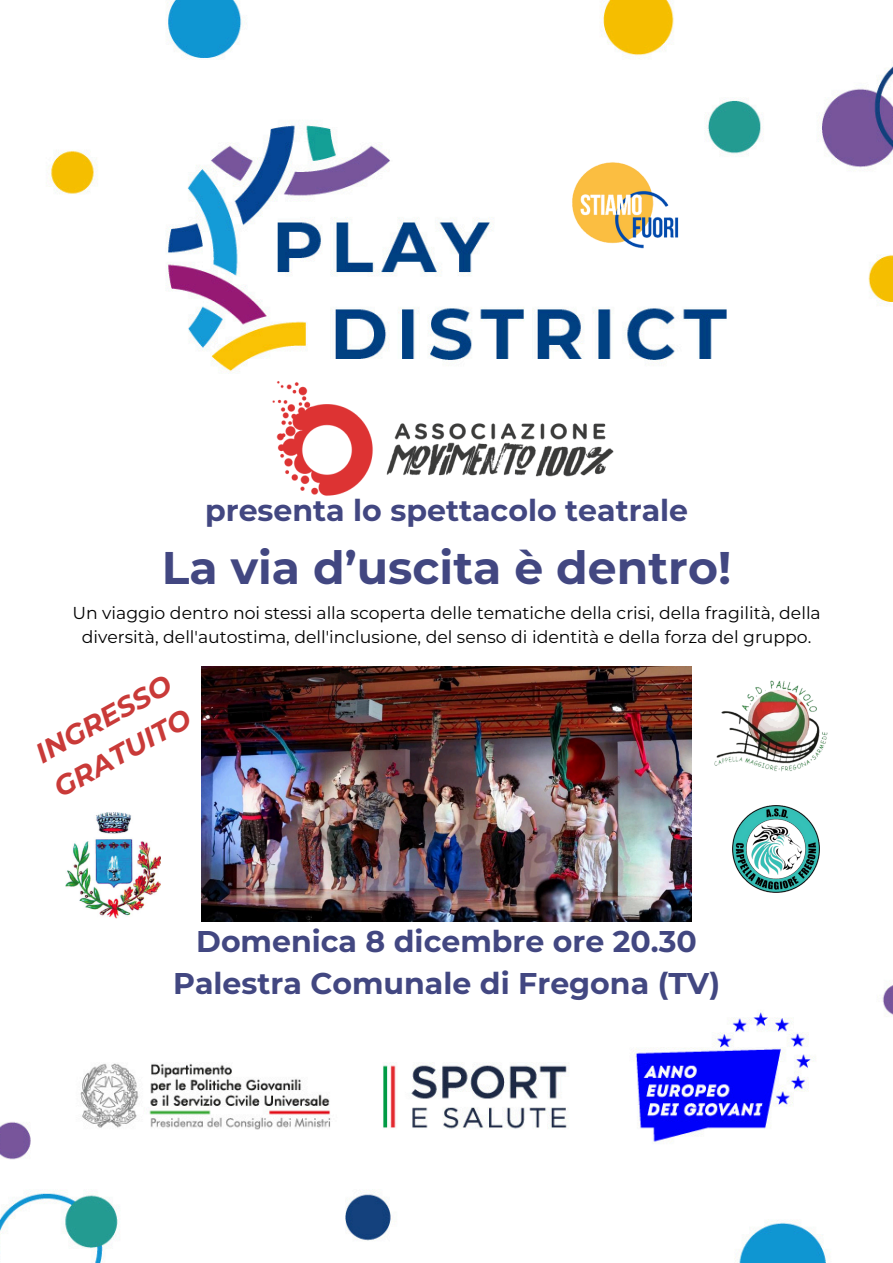
<style>
.page{position:relative;width:893px;height:1263px;background:#fff}
.page>*{position:absolute;margin:0;border:0;box-sizing:border-box;transform-origin:0 0}
.t1{font:700 45.75px "Montserrat";color:#424781}
.t2{font:700 30px/41.6px "Montserrat";color:#424781;text-align:center}
.t3{font:italic 700 27.75px/38.8px "Montserrat";color:#c93a38}
.t4{font:17.25px/23.6px "Montserrat";color:#000;text-align:center}
</style>
<div class="page">
<img style="left:0;top:0;width:893px;height:1263px">
<div style="left:89px;top:825px;width:715px;height:182px;background:#fff"></div>
<img style="left:569px;top:151px;width:112px;height:112px">
<img style="left:66px;top:813px;width:95px;height:105px">
<img style="left:711px;top:680px;width:118px;height:92px">
<img style="left:268px;top:373px;width:357px;height:138px">
<img style="left:202px;top:666px;width:489px;height:255px">
<img style="left:732px;top:805px;width:88px;height:87px">
<p class="t2" style="left:205px;top:490px;width:484px">presenta lo spettacolo teatrale</p>
<p class="t1" style="left:162px;top:540px;width:571px">La via d’uscita è dentro!</p>
<p class="t4" style="left:72px;top:601px;width:750px">Un viaggio dentro noi stessi alla scoperta delle tematiche della crisi, della fragilità, della diversità, dell'autostima, dell'inclusione, del senso di identità e della forza del gruppo.</p>
<h3 class="t3" style="left:28px;top:738px;width:153px;rotate:-29deg">INGRESSO<br>GRATUITO</h3>
<p class="t2" style="left:173px;top:920px;width:548px">Domenica 8 dicembre ore 20.30<br>Palestra Comunale di Fregona (TV)</p>
</div>
